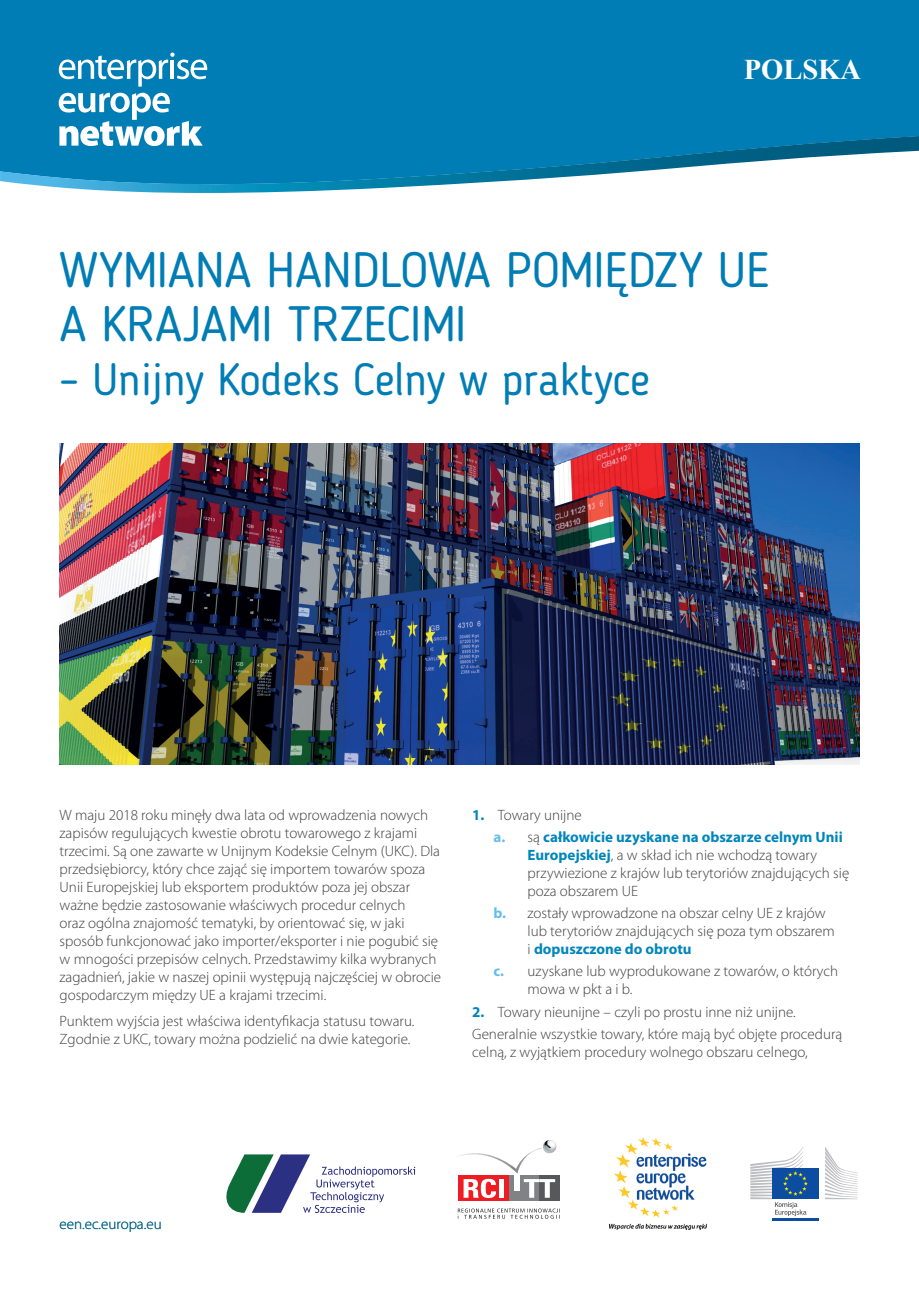
<style>
.page{position:relative;width:919px;height:1289px;background:#fff}
.page>*{position:absolute;margin:0;border:0;box-sizing:border-box;transform-origin:0 0}
.t1{font:49.5px/54px "Blogger Sans";color:#007db5}
.t2{font:45px "Blogger Sans";color:#007db5}
.t3{font:700 28.5px "Times New Roman";color:#fff}
.t4{font:300 15px/18px "Myriad Pro";color:#3e3e3f}
.t5{font:700 15px/22.2px "Myriad Pro";color:#0086bb}
.t6{font:300 15px "Myriad Pro";color:#006486}
.s1{font-weight:300;color:#3e3e3f}
.s2{color:#65bdea}
.s3{font-weight:700;color:#0086bb}
.s4{font-weight:700;color:#65bdea}
</style>
<div class="page">
<div style="left:0;top:0;width:918px;height:136px;background:#007db5"></div>
<svg style="left:0;top:136px;width:918px;height:57px"></svg>
<svg style="left:59px;top:53px;width:148px;height:34px"></svg>
<svg style="left:59px;top:93px;width:144px;height:53px"></svg>
<svg style="left:458px;top:1197px;width:50px;height:3px"></svg>
<div style="left:539px;top:1175px;width:21px;height:25px;background:#57585a"></div>
<div style="left:510px;top:1175px;width:29px;height:25px;background:#808285"></div>
<svg style="left:458px;top:1148px;width:97px;height:49px"></svg>
<img style="left:543px;top:1139px;width:13px;height:14px;border-radius:7px">
<svg style="left:458px;top:1208px;width:100px;height:10px"></svg>
<div style="left:772px;top:1168px;width:46px;height:31px;background:#0d4da1"></div>
<hr style="left:772px;top:1218px;width:46px;height:2px;background:#0d4da1">
<svg style="left:825px;top:1147px;width:32px;height:52px"></svg>
<svg style="left:750px;top:1147px;width:57px;height:69px"></svg>
<img style="left:609px;top:1137px;width:97px;height:92px">
<svg style="left:226px;top:1154px;width:189px;height:58px"></svg>
<img style="left:60px;top:443px;width:799px;height:321px">
<h3 class="t3" style="left:743px;top:49px;width:119px">POLSKA</h3>
<h1 class="t1" style="left:60px;top:242px;width:711px">WYMIANA HANDLOWA POMIĘDZY UE<br>A KRAJAMI TRZECIMI</h1>
<h2 class="t2" style="left:60px;top:352px;width:592px">– Unijny Kodeks Celny w praktyce</h2>
<p class="t4" style="left:60px;top:805px;width:383px">W maju 2018 roku minęły dwa lata od wprowadzenia nowych zapisów regulujących kwestie obrotu towarowego z krajami trzecimi. Są one zawarte w Unijnym Kodeksie Celnym (UKC). Dla przedsiębiorcy, który chce zająć się importem towarów spoza Unii Europejskiej lub eksportem produktów poza jej obszar ważne będzie zastosowanie właściwych procedur celnych<br>oraz ogólna znajomość tematyki, by orientować się, w jaki sposób funkcjonować jako importer/eksporter i nie pogubić się w mnogości przepisów celnych. Przedstawimy kilka wybranych zagadnień, jakie w naszej opinii występują najczęściej w obrocie gospodarczym między UE a krajami trzecimi.</p>
<p class="t4" style="left:60px;top:1012px;width:356px">Punktem wyjścia jest właściwa identyfikacja statusu towaru.<br>Zgodnie z UKC, towary można podzielić na dwie kategorie.</p>
<p class="t5" style="left:493px;top:803px;width:351px;text-indent:-21px">1. <span class="s1">Towary unijne<br></span><span class="s2">a.</span> <span class="s1">są</span> całkowicie uzyskane na obszarze celnym Unii</p>
<p class="t4" style="left:527px;top:846px;width:323px"><span class="s3">Europejskiej</span>, a w skład ich nie wchodzą towary przywiezione z krajów lub terytoriów znajdujących się poza obszarem UE</p>
<p class="t4" style="left:527px;top:904px;width:309px;text-indent:-34px"><span class="s4">b.</span> zostały wprowadzone na obszar celny UE z krajów lub terytoriów znajdujących się poza tym obszarem i <span class="s3">dopuszczone do obrotu</span></p>
<p class="t4" style="left:527px;top:962px;width:312px;text-indent:-34px"><span class="s4">c.</span> uzyskane lub wyprodukowane z towarów, o których mowa w pkt a i b.</p>
<p class="t4" style="left:472px;top:1000px;width:371px;line-height:22.2px"><span class="s3">2.</span> Towary nieunijne – czyli po prostu inne niż unijne.<br>Generalnie wszystkie towary, które mają być objęte procedurą</p>
<p class="t4" style="left:472px;top:1043px;width:337px">celną, z wyjątkiem procedury wolnego obszaru celnego,</p>
<p class="t6" style="left:60px;top:1215px;width:104px">een.ec.europa.eu</p>
</div>
